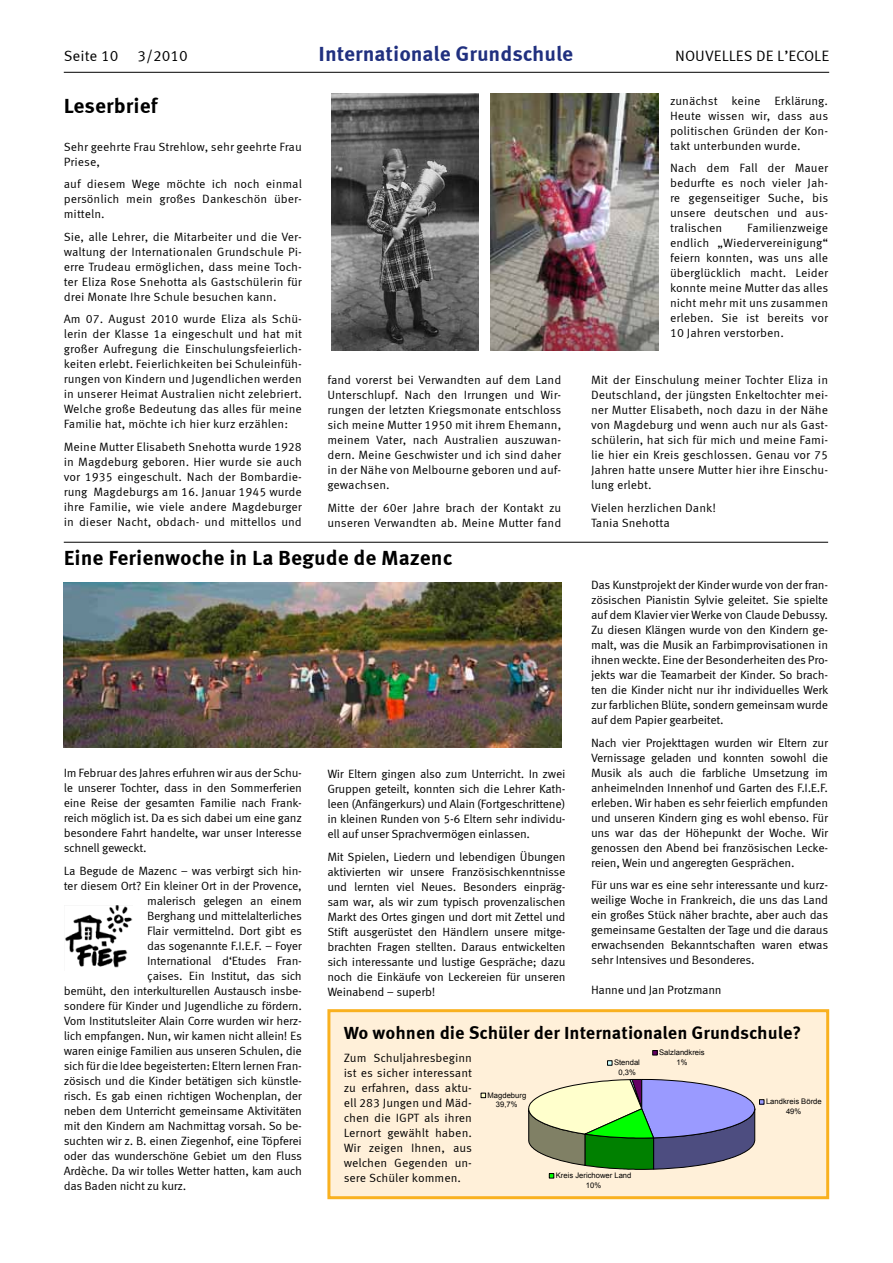
<style>
.page{position:relative;width:893px;height:1263px;background:#fff}
.page>*{position:absolute;margin:0;border:0;box-sizing:border-box;transform-origin:0 0}
.t1{font:700 21px "Meta Correspondence";color:#000}
.t2{font:700 21px "Meta Correspondence";color:#20307f}
.t3{font:700 18px "Meta Correspondence";color:#000}
.t4{font:15px "Meta Correspondence";color:#000}
.t5{font:12px/15px "Meta Correspondence";letter-spacing:-.025em;color:#000;text-align:justify}
.t6{font:12px/15px "Meta Correspondence";color:#000}
.t7{font:7.65px/9.4px "Arial";color:#000;text-align:center}
</style>
<div class="page">
<div style="left:327px;top:1009px;width:502px;height:190px;background:#fff0d9;border:3px solid #f9b120"></div>
<img style="left:64px;top:583px;width:497px;height:164px">
<img style="left:332px;top:94px;width:146px;height:257px">
<img style="left:490px;top:94px;width:168px;height:257px">
<img style="left:65px;top:905px;width:68px;height:63px">
<hr style="left:64px;top:72px;width:765px;height:1px;background:#000">
<hr style="left:64px;top:542px;width:764px;height:1px;background:#000">
<svg style="left:528px;top:1079px;width:236px;height:99px"></svg>
<svg style="left:481px;top:1093px;width:5px;height:5px"></svg>
<svg style="left:607px;top:1060px;width:5px;height:5px"></svg>
<svg style="left:653px;top:1050px;width:4px;height:5px"></svg>
<p class="t4" style="left:64px;top:47px;width:126px">Seite 10 3/2010</p>
<h1 class="t2" style="left:319px;top:41px;width:256px">Internationale Grundschule</h1>
<p class="t4" style="left:675px;top:47px;width:156px">NOUVELLES DE L’ECOLE</p>
<h1 class="t1" style="left:64px;top:93px;width:95px">Leserbrief</h1>
<p class="t6" style="left:64px;top:139px;width:240px">Sehr geehrte Frau Strehlow, sehr geehrte Frau<br>Priese,</p>
<p class="t5" style="left:64px;top:176px;width:240px">auf diesem Wege möchte ich noch einmal persönlich mein großes Dankeschön über&shy;mitteln.</p>
<p class="t5" style="left:64px;top:229px;width:240px">Sie, alle Lehrer, die Mitarbeiter und die Ver&shy;waltung der Internationalen Grundschule Pi&shy;erre Trudeau ermöglichen, dass meine Toch&shy;ter Eliza Rose Snehotta als Gastschülerin für drei Monate Ihre Schule besuchen kann.</p>
<p class="t5" style="left:64px;top:311px;width:240px">Am 07. August 2010 wurde Eliza als Schü&shy;lerin der Klasse 1a eingeschult und hat mit großer Aufregung die Einschulungsfeierlich&shy;keiten erlebt. Feierlichkeiten bei Schuleinfüh&shy;rungen von Kindern und Jugendlichen werden in unserer Heimat Australien nicht zelebriert.<br>Welche große Bedeutung das alles für meine Familie hat, möchte ich hier kurz erzählen:</p>
<p class="t5" style="left:64px;top:439px;width:240px">Meine Mutter Elisabeth Snehotta wurde 1928 in Magdeburg geboren. Hier wurde sie auch vor 1935 eingeschult. Nach der Bombardie&shy;rung Magdeburgs am 16. Januar 1945 wurde ihre Familie, wie viele andere Magdeburger in dieser Nacht, obdach- und mittellos und</p>
<p class="t5" style="left:670px;top:93px;width:160px">zunächst keine Erklärung.<br>Heute wissen wir, dass aus politischen Gründen der Kon&shy;takt unterbunden wurde.</p>
<p class="t5" style="left:670px;top:160px;width:160px">Nach dem Fall der Mauer bedurfte es noch vieler Jah&shy;re gegenseitiger Suche, bis unsere deutschen und aus&shy;tralischen</p>
<p class="t5" style="left:670px;top:220px;width:160px;text-indent:77px">Familienzweige endlich „Wiedervereinigung“ feiern konnten, was uns alle überglücklich macht. Leider konnte meine Mutter das alles nicht mehr mit uns zusammen erleben. Sie ist bereits vor 10 Jahren verstorben.</p>
<p class="t5" style="left:591px;top:372px;width:239px">Mit der Einschulung meiner Tochter Eliza in Deutschland, der jüngsten Enkeltochter mei&shy;ner Mutter Elisabeth, noch dazu in der Nähe von Magdeburg und wenn auch nur als Gast&shy;schülerin, hat sich für mich und meine Fami&shy;lie hier ein Kreis geschlossen. Genau vor 75<br>Jahren hatte unsere Mutter hier ihre Einschu&shy;lung erlebt.</p>
<p class="t6" style="left:591px;top:500px;width:127px">Vielen herzlichen Dank!<br>Tania Snehotta</p>
<p class="t5" style="left:327px;top:372px;width:235px">fand vorerst bei Verwandten auf dem Land Unterschlupf. Nach den Irrungen und Wir&shy;rungen der letzten Kriegsmonate entschloss sich meine Mutter 1950 mit ihrem Ehemann, meinem Vater, nach Australien auszuwan&shy;dern. Meine Geschwister und ich sind daher in der Nähe von Melbourne geboren und auf&shy;gewachsen.</p>
<p class="t6" style="left:327px;top:500px;width:235px">Mitte der 60er Jahre brach der Kontakt zu unseren Verwandten ab. Meine Mutter fand</p>
<h1 class="t1" style="left:64px;top:546px;width:390px">Eine Ferienwoche in La Begude de Mazenc</h1>
<p class="t5" style="left:64px;top:765px;width:240px">Im Februar des Jahres erfuhren wir aus der Schu&shy;le unserer Tochter, dass in den Sommerferien eine Reise der gesamten Familie nach Frank&shy;reich möglich ist. Da es sich dabei um eine ganz besondere Fahrt handelte, war unser Interesse schnell geweckt.</p>
<p class="t5" style="left:64px;top:863px;width:240px">La Begude de Mazenc – was verbirgt sich hin-</p>
<p class="t5" style="left:64px;top:878px;width:240px">ter diesem Ort? Ein kleiner Ort in der Provence,</p>
<p class="t5" style="left:147px;top:893px;width:156px">malerisch gelegen an einem</p>
<p class="t5" style="left:147px;top:908px;width:156px">Berghang und mittelalterliches</p>
<p class="t5" style="left:147px;top:923px;width:156px">Flair vermittelnd. Dort gibt es</p>
<p class="t5" style="left:147px;top:938px;width:156px">das sogenannte F.I.E.F. – Foyer</p>
<p class="t5" style="left:147px;top:953px;width:156px">International d‘Etudes Fran-</p>
<p class="t5" style="left:147px;top:968px;width:156px">çaises. Ein Institut, das sich</p>
<p class="t5" style="left:64px;top:983px;width:240px">bemüht, den interkulturellen Austausch insbe-</p>
<p class="t5" style="left:64px;top:998px;width:240px">sondere für Kinder und Jugendliche zu fördern.</p>
<p class="t5" style="left:64px;top:1013px;width:240px">Vom Institutsleiter Alain Corre wurden wir herz-</p>
<p class="t5" style="left:64px;top:1028px;width:240px">lich empfangen. Nun, wir kamen nicht allein! Es</p>
<p class="t5" style="left:64px;top:1043px;width:240px">waren einige Familien aus unseren Schulen, die</p>
<p class="t5" style="left:64px;top:1058px;width:240px">sich für die Idee begeisterten: Eltern lernen Fran-</p>
<p class="t5" style="left:64px;top:1073px;width:240px">zösisch und die Kinder betätigen sich künstle-</p>
<p class="t5" style="left:64px;top:1088px;width:240px">risch. Es gab einen richtigen Wochenplan, der</p>
<p class="t5" style="left:64px;top:1103px;width:240px">neben dem Unterricht gemeinsame Aktivitäten</p>
<p class="t5" style="left:64px;top:1118px;width:240px">mit den Kindern am Nachmittag vorsah. So be-</p>
<p class="t5" style="left:64px;top:1133px;width:240px">suchten wir z. B. einen Ziegenhof, eine Töpferei</p>
<p class="t5" style="left:64px;top:1148px;width:240px">oder das wunderschöne Gebiet um den Fluss</p>
<p class="t5" style="left:64px;top:1163px;width:240px">Ardèche. Da wir tolles Wetter hatten, kam auch</p>
<p class="t5" style="left:64px;top:1178px;width:124px">das Baden nicht zu kurz.</p>
<p class="t5" style="left:327px;top:767px;width:240px">Wir Eltern gingen also zum Unterricht. In zwei Gruppen geteilt, konnten sich die Lehrer Kath&shy;leen (Anfängerkurs) und Alain (Fortgeschrittene) in kleinen Runden von 5-6 Eltern sehr individu&shy;ell auf unser Sprachvermögen einlassen.</p>
<p class="t5" style="left:327px;top:849px;width:240px">Mit Spielen, Liedern und lebendigen Übungen aktivierten wir unsere Französischkenntnisse und lernten viel Neues. Besonders einpräg&shy;sam war, als wir zum typisch provenzalischen Markt des Ortes gingen und dort mit Zettel und Stift ausgerüstet den Händlern unsere mitge&shy;brachten Fragen stellten. Daraus entwickelten sich interessante und lustige Gespräche; dazu noch die Einkäufe von Leckereien für unseren Weinabend – superb!</p>
<p class="t5" style="left:591px;top:577px;width:239px">Das Kunstprojekt der Kinder wurde von der fran&shy;zösischen Pianistin Sylvie geleitet. Sie spielte auf dem Klavier vier Werke von Claude Debussy.<br>Zu diesen Klängen wurde von den Kindern ge&shy;malt, was die Musik an Farbimprovisationen in ihnen weckte. Eine der Besonderheiten des Pro&shy;jekts war die Teamarbeit der Kinder. So brach&shy;ten die Kinder nicht nur ihr individuelles Werk zur farblichen Blüte, sondern gemeinsam wurde auf dem Papier gearbeitet.</p>
<p class="t5" style="left:591px;top:735px;width:239px">Nach vier Projekttagen wurden wir Eltern zur Vernissage geladen und konnten sowohl die Musik als auch die farbliche Umsetzung im anheimelnden Innenhof und Garten des F.I.E.F. erleben. Wir haben es sehr feierlich empfunden und unseren Kindern ging es wohl ebenso. Für uns war das der Höhepunkt der Woche. Wir genossen den Abend bei französischen Lecke&shy;reien, Wein und angeregten Gesprächen.</p>
<p class="t5" style="left:591px;top:877px;width:239px">Für uns war es eine sehr interessante und kurz&shy;weilige Woche in Frankreich, die uns das Land ein großes Stück näher brachte, aber auch das gemeinsame Gestalten der Tage und die daraus erwachsenden Bekanntschaften waren etwas sehr Intensives und Besonderes.</p>
<p class="t5" style="left:591px;top:982px;width:132px">Hanne und Jan Protzmann</p>
<h2 class="t3" style="left:344px;top:1022px;width:459px">Wo wohnen die Schüler der Internationalen Grundschule?</h2>
<p class="t5" style="left:344px;top:1050px;width:130px">Zum Schuljahresbeginn ist es sicher interessant zu erfahren, dass aktu&shy;ell 283 Jungen und Mäd&shy;chen die IGPT als ihren Lernort gewählt haben.<br>Wir zeigen Ihnen, aus welchen Gegenden un&shy;sere Schüler kommen.</p>
<p class="t7" style="left:659px;top:1048px;width:47px">Salzlandkreis<br>1%</p>
<p class="t7" style="left:614px;top:1058px;width:27px">Stendal<br>0,3%</p>
<p class="t7" style="left:488px;top:1090px;width:40px">Magdeburg<br>39,7%</p>
<p class="t7" style="left:766px;top:1097px;width:57px">Landkreis Börde<br>49%</p>
<p class="t7" style="left:556px;top:1171px;width:77px">Kreis Jerichower Land<br>10%</p>
</div>
